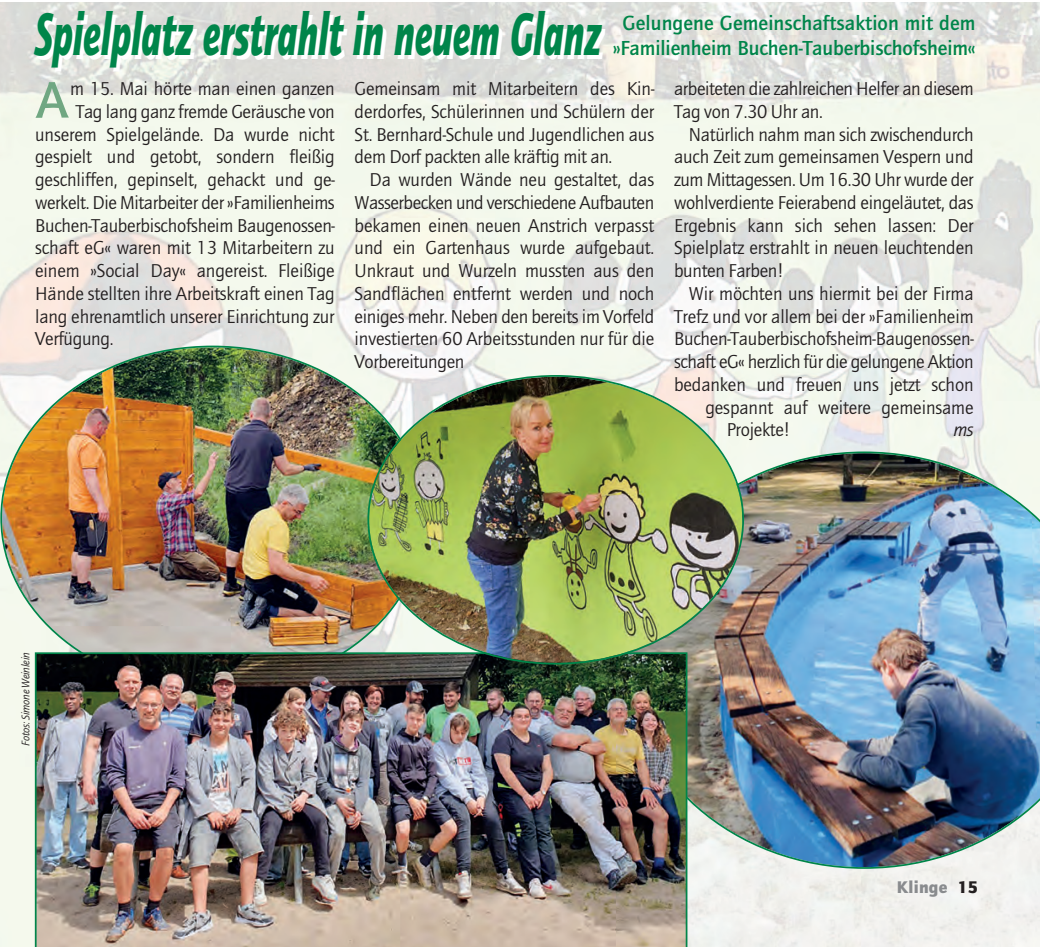
<style>
.page{position:relative;width:1040px;height:947px;background:#fff}
.page>*{position:absolute;margin:0;border:0;box-sizing:border-box;transform-origin:0 0}
.t1{font:italic 900 61.43px "Quay";letter-spacing:.005em;color:#00854a;scale:.59 1}
.t2{font:700 53.2px "Quay";color:#70a782}
.t3{font:700 21px/25.2px "Quay";letter-spacing:-.005em;color:#00854a;text-align:center}
.t4{font:19.25px/22.8px "Quay";letter-spacing:-.005em;color:#231f20;text-align:justify}
.t5{font:19.25px "Quay";letter-spacing:-.025em;color:#231f20}
.t6{font:italic 19.25px "Quay";color:#231f20}
.t7{font:900 17.5px "Quay";letter-spacing:.02em;color:#898b8e}
.t8{font:italic 11.38px "Quay";letter-spacing:-.02em;color:#231f20}
.s1{color:#231f20}
</style>
<div class="page">
<img style="left:0;top:3px;width:1039px;height:944px">
<img style="left:687px;top:451px;width:352px;height:418px">
<img style="left:0;top:346px;width:424px;height:344px">
<img style="left:35px;top:652px;width:652px;height:295px">
<img style="left:367px;top:375px;width:376px;height:289px">
<h1 class="t1" style="left:35px;top:10px;width:960px">Spielplatz erstrahlt in neuem Glanz</h1>
<p class="t3" style="left:613px;top:12px;width:363px">Gelungene Gemeinschaftsaktion mit dem »Familienheim Buchen-Tauberbischofsheim«</p>
<p class="t4" style="left:673px;top:78px;width:301px">arbeiteten die zahlreichen Helfer an diesem<br>Tag von 7.30 Uhr an.</p>
<p class="t4" style="left:673px;top:123px;width:301px;text-indent:15px">Natürlich nahm man sich zwischendurch auch Zeit zum gemeinsamen Vespern und zum Mittagessen. Um 16.30 Uhr wurde der wohlverdiente Feierabend eingeläutet, das Ergebnis kann sich sehen lassen: Der Spielplatz erstrahlt in neuen leuchtenden bunten Farben!</p>
<p class="t4" style="left:688px;top:282px;width:286px">Wir möchten uns hiermit bei der Firma</p>
<p class="t4" style="left:673px;top:305px;width:301px">Trefz und vor allem bei der »Familienheim</p>
<p class="t4" style="left:673px;top:328px;width:301px">Buchen-Tauberbischofsheim-Baugenossen -</p>
<p class="t5" style="left:673px;top:352px;width:301px">schaft eG« herzlich für die gelungene Aktion</p>
<p class="t4" style="left:673px;top:373px;width:301px">bedanken und freuen uns jetzt schon</p>
<p class="t4" style="left:705px;top:396px;width:269px">gespannt auf weitere gemeinsame</p>
<p class="t4" style="left:726px;top:419px;width:65px">Projekte!</p>
<p class="t6" style="left:953px;top:422px;width:22px">ms</p>
<p class="t4" style="left:70px;top:78px;width:266px">m 15. Mai hörte man einen ganzen</p>
<p class="t4" style="left:76px;top:100px;width:260px">Tag lang ganz fremde Geräusche von</p>
<p class="t4" style="left:35px;top:123px;width:301px">unserem Spielgelände. Da wurde nicht</p>
<p class="t4" style="left:35px;top:146px;width:301px">gespielt und getobt, sondern fleißig</p>
<p class="t4" style="left:35px;top:169px;width:301px">geschliffen, gepinselt, gehackt und ge -</p>
<p class="t4" style="left:35px;top:191px;width:301px">werkelt. Die Mitarbeiter der »Familienheims</p>
<p class="t4" style="left:35px;top:214px;width:301px">Buchen-Tauberbischofsheim Baugenossen -</p>
<p class="t4" style="left:35px;top:237px;width:301px">schaft eG« waren mit 13 Mitarbeitern zu</p>
<p class="t4" style="left:35px;top:260px;width:301px">einem »Social Day« angereist. Fleißige</p>
<p class="t4" style="left:35px;top:282px;width:301px">Hände stellten ihre Arbeitskraft einen Tag</p>
<p class="t4" style="left:35px;top:305px;width:301px">lang ehrenamtlich unserer Einrichtung zur</p>
<p class="t4" style="left:35px;top:328px;width:80px">Verfügung.</p>
<p class="t4" style="left:354px;top:78px;width:301px">Gemeinsam mit Mitarbeitern des Kin - derdorfes, Schülerinnen und Schülern der St. Bernhard-Schule und Jugendlichen aus dem Dorf packten alle kräftig mit an.</p>
<p class="t4" style="left:354px;top:169px;width:301px;text-indent:15px">Da wurden Wände neu gestaltet, das Wasserbecken und verschiedene Aufbauten bekamen einen neuen Anstrich verpasst und ein Gartenhaus wurde aufgebaut.<br>Unkraut und Wurzeln mussten aus den Sandflächen entfernt werden und noch einiges mehr. Neben den bereits im Vorfeld investierten 60 Arbeitsstunden nur für die Vorbereitungen</p>
<h2 class="t2" style="left:36px;top:79px;width:34px">A</h2>
<p class="t8" style="left:21px;top:746px;width:95px;rotate:-90deg">Fotos: Simone Weinlein</p>
<p class="t7" style="left:896px;top:877px;width:83px">Klinge <span class="s1">15</span></p>
</div>
